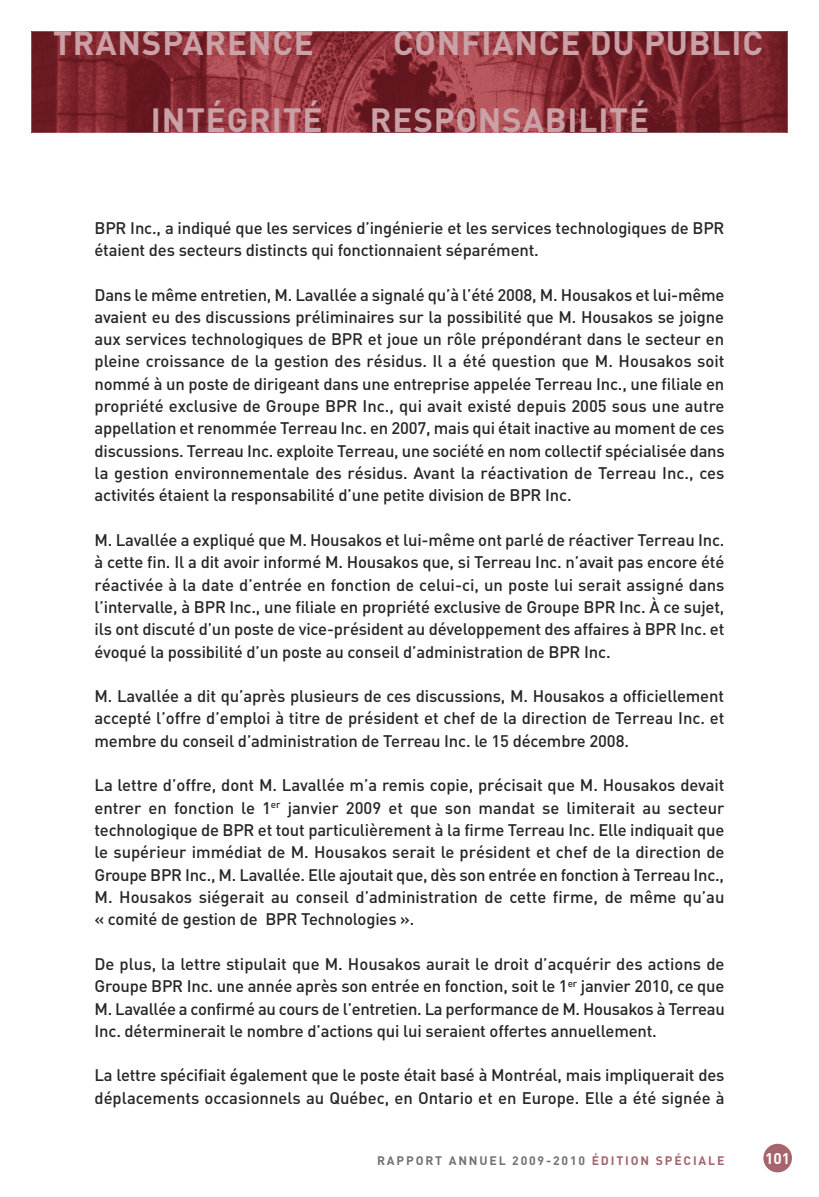
<style>
.page{position:relative;width:819px;height:1197px;background:#fff}
.page>*{position:absolute;margin:0;border:0;box-sizing:border-box;transform-origin:0 0}
.t1{font:700 33.25px "DIN";letter-spacing:.025em;color:#c9a1a6}
.t2{font:500 16.62px/22.2px "DIN";letter-spacing:-.01em;color:#272627;text-align:justify}
.t3{font:700 15.4px "DIN";color:#fff}
.t4{font:700 12.25px "DIN";letter-spacing:.15em;color:#737272}
.s1{color:#a6656d}
</style>
<div class="page">
<div style="left:763px;top:1144px;width:29px;height:28px;background:#a6656d;border-radius:50%"></div>
<img style="left:31px;top:32px;width:757px;height:100px">
<h1 class="t1" style="left:53px;top:25px;width:262px">TRANSPARENCE</h1>
<h1 class="t1" style="left:393px;top:25px;width:371px">CONFIANCE DU PUBLIC</h1>
<h1 class="t1" style="left:151px;top:101px;width:173px">INTÉGRITÉ</h1>
<h1 class="t1" style="left:370px;top:101px;width:281px">RESPONSABILITÉ</h1>
<p class="t2" style="left:94px;top:217px;width:632px">BPR Inc., a indiqué que les services d’ingénierie et les services technologiques de BPR étaient des secteurs distincts qui fonctionnaient séparément.</p>
<p class="t2" style="left:94px;top:284px;width:632px">Dans le même entretien, M. Lavallée a signalé qu’à l’été 2008, M. Housakos et lui-même avaient eu des discussions préliminaires sur la possibilité que M. Housakos se joigne aux services technologiques de BPR et joue un rôle prépondérant dans le secteur en pleine croissance de la gestion des résidus. Il a été question que M. Housakos soit nommé à un poste de dirigeant dans une entreprise appelée Terreau Inc., une filiale en propriété exclusive de Groupe BPR Inc., qui avait existé depuis 2005 sous une autre appellation et renommée Terreau Inc. en 2007, mais qui était inactive au moment de ces discussions. Terreau Inc. exploite Terreau, une société en nom collectif spécialisée dans la gestion environnementale des résidus. Avant la réactivation de Terreau Inc., ces activités étaient la responsabilité d’une petite division de BPR Inc.</p>
<p class="t2" style="left:94px;top:529px;width:632px">M. Lavallée a expliqué que M. Housakos et lui-même ont parlé de réactiver Terreau Inc. à cette fin. Il a dit avoir informé M. Housakos que, si Terreau Inc. n’avait pas encore été réactivée à la date d’entrée en fonction de celui-ci, un poste lui serait assigné dans l’intervalle, à BPR Inc., une filiale en propriété exclusive de Groupe BPR Inc. À ce sujet, ils ont discuté d’un poste de vice-président au développement des affaires à BPR Inc. et évoqué la possibilité d’un poste au conseil d’administration de BPR Inc.</p>
<p class="t2" style="left:94px;top:685px;width:632px">M. Lavallée a dit qu’après plusieurs de ces discussions, M. Housakos a officiellement accepté l’offre d’emploi à titre de président et chef de la direction de Terreau Inc. et membre du conseil d’administration de Terreau Inc. le 15 décembre 2008.</p>
<p class="t2" style="left:94px;top:774px;width:632px">La lettre d’offre, dont M. Lavallée m’a remis copie, précisait que M. Housakos devait entrer en fonction le 1<sup>er</sup> janvier 2009 et que son mandat se limiterait au secteur technologique de BPR et tout particulièrement à la firme Terreau Inc. Elle indiquait que le supérieur immédiat de M. Housakos serait le président et chef de la direction de Groupe BPR Inc., M. Lavallée. Elle ajoutait que, dès son entrée en fonction à Terreau Inc., M. Housakos siégerait au conseil d’administration de cette firme, de même qu’au « comité de gestion de BPR Technologies ».</p>
<p class="t2" style="left:94px;top:953px;width:632px">De plus, la lettre stipulait que M. Housakos aurait le droit d’acquérir des actions de Groupe BPR Inc. une année après son entrée en fonction, soit le 1<sup>er</sup> janvier 2010, ce que M. Lavallée a confirmé au cours de l’entretien. La performance de M. Housakos à Terreau Inc. déterminerait le nombre d’actions qui lui seraient offertes annuellement.</p>
<p class="t2" style="left:95px;top:1065px;width:632px">La lettre spécifiait également que le poste était basé à Montréal, mais impliquerait des déplacements occasionnels au Québec, en Ontario et en Europe. Elle a été signée à</p>
<p class="t4" style="left:377px;top:1154px;width:349px">RAPPORT ANNUEL 2009-2010 <span class="s1">ÉDITION SPÉCIALE</span></p>
<p class="t3" style="left:765px;top:1149px;width:26px">101</p>
</div>
